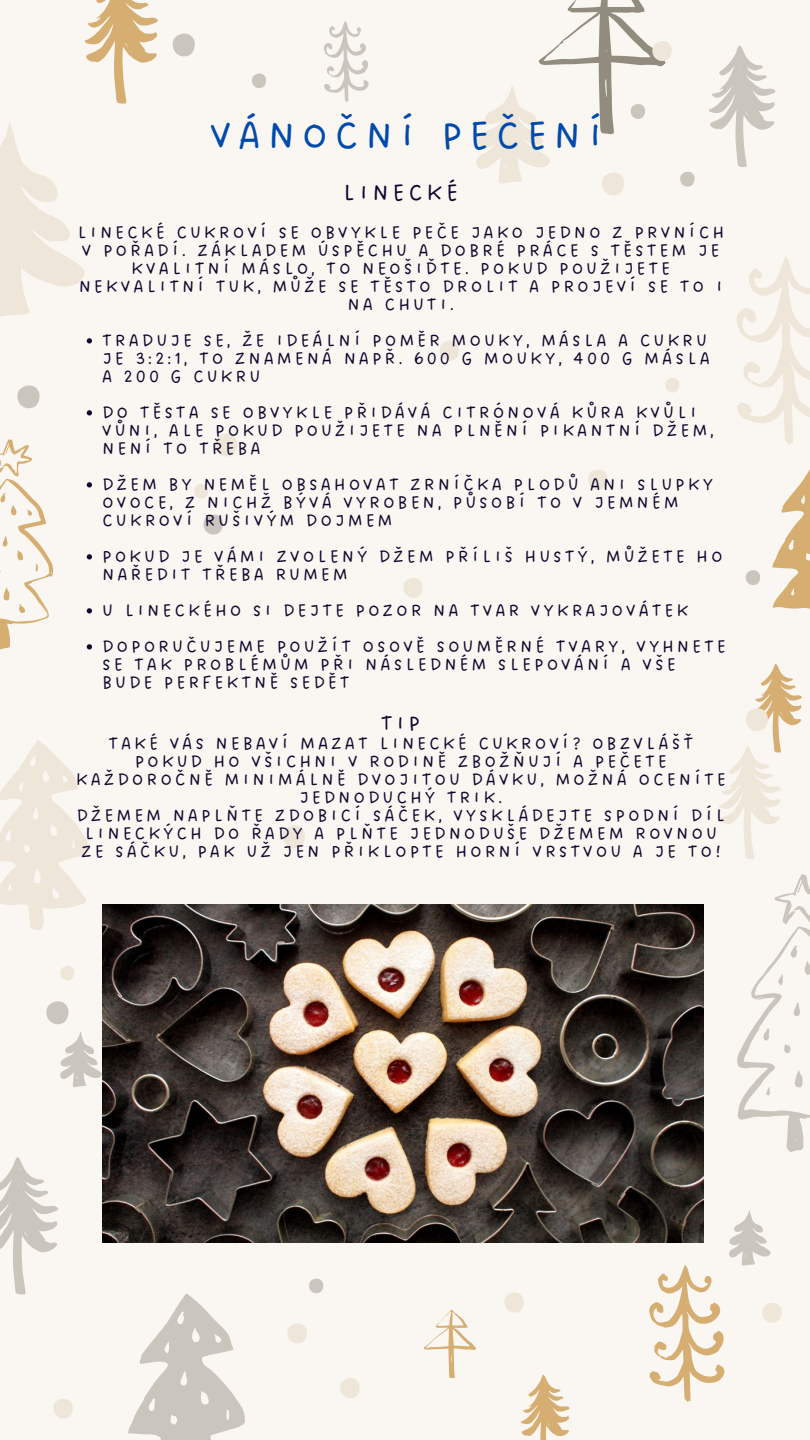
<style>
.page{position:relative;width:810px;height:1440px;background:#faf6f1}
.page>*{position:absolute;margin:0;border:0;box-sizing:border-box;transform-origin:0 0}
.t1{font:42px "DO Sans Regular";letter-spacing:.155em;color:#004aad}
.t2{font:24.8px "DO Sans Regular";letter-spacing:.155em;color:#10062d}
.t3{font:22.8px "DO Sans Regular";color:#10062d}
.t4{font:18.8px/18px "DO Sans Regular";letter-spacing:.155em;color:#10062d}
</style>
<div class="page">
<svg style="left:0;top:1157px;width:58px;height:138px"></svg>
<svg style="left:85px;top:0;width:73px;height:104px"></svg>
<svg style="left:521px;top:1375px;width:49px;height:65px"></svg>
<svg style="left:709px;top:45px;width:66px;height:123px"></svg>
<svg style="left:736px;top:257px;width:74px;height:188px"></svg>
<svg style="left:324px;top:21px;width:45px;height:81px"></svg>
<svg style="left:423px;top:1309px;width:53px;height:69px"></svg>
<svg style="left:60px;top:1031px;width:42px;height:56px"></svg>
<svg style="left:0;top:123px;width:85px;height:194px"></svg>
<svg style="left:772px;top:469px;width:38px;height:141px"></svg>
<svg style="left:128px;top:1294px;width:117px;height:146px"></svg>
<svg style="left:0;top:740px;width:88px;height:190px"></svg>
<svg style="left:0;top:439px;width:53px;height:210px"></svg>
<svg style="left:737px;top:874px;width:73px;height:278px"></svg>
<svg style="left:283px;top:825px;width:22px;height:23px"></svg>
<svg style="left:46px;top:1001px;width:23px;height:24px"></svg>
<svg style="left:215px;top:434px;width:23px;height:23px"></svg>
<svg style="left:719px;top:664px;width:83px;height:195px"></svg>
<svg style="left:588px;top:470px;width:20px;height:20px"></svg>
<svg style="left:101px;top:981px;width:2px;height:20px"></svg>
<svg style="left:504px;top:1293px;width:20px;height:20px"></svg>
<svg style="left:287px;top:1323px;width:20px;height:20px"></svg>
<svg style="left:340px;top:1378px;width:20px;height:20px"></svg>
<svg style="left:649px;top:1210px;width:133px;height:192px"></svg>
<svg style="left:440px;top:341px;width:19px;height:20px"></svg>
<svg style="left:53px;top:1399px;width:20px;height:20px"></svg>
<svg style="left:203px;top:515px;width:20px;height:20px"></svg>
<svg style="left:403px;top:578px;width:20px;height:20px"></svg>
<svg style="left:17px;top:385px;width:23px;height:24px"></svg>
<svg style="left:173px;top:34px;width:22px;height:23px"></svg>
<svg style="left:680px;top:172px;width:15px;height:15px"></svg>
<svg style="left:476px;top:0;width:196px;height:195px"></svg>
<svg style="left:746px;top:570px;width:14px;height:15px"></svg>
<svg style="left:665px;top:378px;width:14px;height:15px"></svg>
<svg style="left:60px;top:966px;width:14px;height:15px"></svg>
<svg style="left:309px;top:1279px;width:15px;height:15px"></svg>
<svg style="left:252px;top:74px;width:14px;height:14px"></svg>
<svg style="left:194px;top:484px;width:14px;height:15px"></svg>
<svg style="left:87px;top:338px;width:5px;height:5px"></svg>
<svg style="left:87px;top:410px;width:5px;height:5px"></svg>
<svg style="left:87px;top:482px;width:5px;height:5px"></svg>
<svg style="left:87px;top:554px;width:5px;height:5px"></svg>
<svg style="left:87px;top:608px;width:5px;height:5px"></svg>
<svg style="left:87px;top:644px;width:5px;height:5px"></svg>
<img style="left:103px;top:904px;width:601px;height:338px">
<p class="t1" style="left:210px;top:111px;width:395px">VÁNOČNÍ PEČENÍ</p>
<p class="t2" style="left:342px;top:178px;width:117px">LINECKÉ</p>
<p class="t4" style="left:77px;top:224px;width:649px;text-align:center">LINECKÉ CUKROVÍ SE OBVYKLE PEČE JAKO JEDNO Z PRVNÍCH V POŘADÍ. ZÁKLADEM ÚSPĚCHU A DOBRÉ PRÁCE S TĚSTEM JE KVALITNÍ MÁSLO, TO NEOŠIĎTE. POKUD POUŽIJETE NEKVALITNÍ TUK, MŮŽE SE TĚSTO DROLIT A PROJEVÍ SE TO I NA CHUTI.</p>
<p class="t4" style="left:102px;top:332px;width:609px">TRADUJE SE, ŽE IDEÁLNÍ POMĚR MOUKY, MÁSLA A CUKRU<br>JE 3:2:1, TO ZNAMENÁ NAPŘ. 600 G MOUKY, 400 G MÁSLA<br>A 200 G CUKRU</p>
<p class="t4" style="left:102px;top:404px;width:613px">DO TĚSTA SE OBVYKLE PŘIDÁVÁ CITRÓNOVÁ KŮRA KVŮLI<br>VŮNI, ALE POKUD POUŽIJETE NA PLNĚNÍ PIKANTNÍ DŽEM,<br>NENÍ TO TŘEBA</p>
<p class="t4" style="left:102px;top:476px;width:612px">DŽEM BY NEMĚL OBSAHOVAT ZRNÍČKA PLODŮ ANI SLUPKY<br>OVOCE, Z NICHŽ BÝVÁ VYROBEN, PŮSOBÍ TO V JEMNÉM<br>CUKROVÍ RUŠIVÝM DOJMEM</p>
<p class="t4" style="left:102px;top:548px;width:622px">POKUD JE VÁMI ZVOLENÝ DŽEM PŘÍLIŠ HUSTÝ, MŮŽETE HO<br>NAŘEDIT TŘEBA RUMEM</p>
<p class="t4" style="left:102px;top:602px;width:588px">U LINECKÉHO SI DEJTE POZOR NA TVAR VYKRAJOVÁTEK</p>
<p class="t4" style="left:102px;top:638px;width:625px">DOPORUČUJEME POUŽÍT OSOVĚ SOUMĚRNÉ TVARY, VYHNETE<br>SE TAK PROBLÉMŮM PŘI NÁSLEDNÉM SLEPOVÁNÍ A VŠE<br>BUDE PERFEKTNĚ SEDĚT</p>
<p class="t3" style="left:381px;top:710px;width:41px">TIP</p>
<p class="t4" style="left:76px;top:736px;width:652px;text-align:center">TAKÉ VÁS NEBAVÍ MAZAT LINECKÉ CUKROVÍ? OBZVLÁŠŤ POKUD HO VŠICHNI V RODINĚ ZBOŽŇUJÍ A PEČETE KAŽDOROČNĚ MINIMÁLNĚ DVOJITOU DÁVKU, MOŽNÁ OCENÍTE JEDNODUCHÝ TRIK.</p>
<p class="t4" style="left:76px;top:808px;width:650px">DŽEMEM NAPLŇTE ZDOBICÍ SÁČEK, VYSKLÁDEJTE SPODNÍ DÍL<br>LINECKÝCH DO ŘADY A PLŇTE JEDNODUŠE DŽEMEM ROVNOU<br>ZE SÁČKU, PAK UŽ JEN PŘIKLOPTE HORNÍ VRSTVOU A JE TO!</p>
</div>
